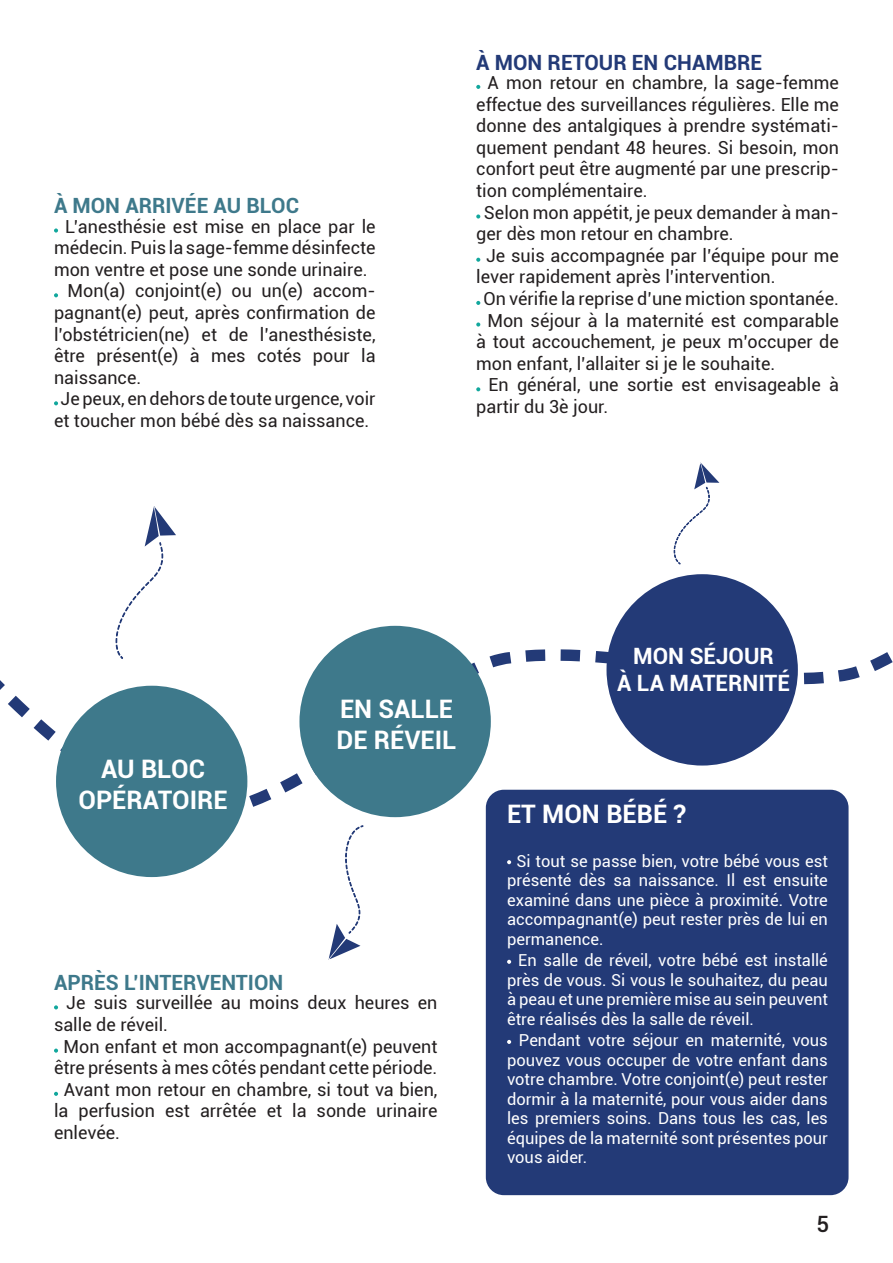
<style>
.page{position:relative;width:893px;height:1263px;background:#fff}
.page>*{position:absolute;margin:0;border:0;box-sizing:border-box;transform-origin:0 0}
.Sous_Titre{font:700 25.5px "Roboto";color:#fff}
.Grand_Titre_TDM{font:700 25.5px "Roboto";color:#fff}
.Sous_Titre-2{font:700 22.5px "Roboto";color:#fff}
.t1{font:500 22.5px "Roboto";color:#231f20}
.Grand_Titre_TDM-2{font:700 21px "Roboto";color:#3e798b}
.Grand_Titre_TDM-3{font:700 21px "Roboto";color:#233a77}
.Grand_Titre_TDM-4{font:18px/21.6px "Roboto";color:#231f20;text-align:justify}
.Grand_Titre_TDM-5{font:16.5px/19.5px "Roboto";color:#fff;text-align:justify}
</style>
<div class="page">
<svg style="left:0;top:680px;width:82px;height:80px"></svg>
<svg style="left:280px;top:773px;width:23px;height:19px"></svg>
<svg style="left:249px;top:789px;width:22px;height:18px"></svg>
<svg style="left:470px;top:662px;width:9px;height:12px"></svg>
<svg style="left:561px;top:649px;width:19px;height:12px"></svg>
<svg style="left:525px;top:649px;width:20px;height:13px"></svg>
<svg style="left:489px;top:652px;width:22px;height:15px"></svg>
<svg style="left:595px;top:651px;width:13px;height:13px"></svg>
<div style="left:56px;top:686px;width:191px;height:191px;background:#3e798b;border-radius:50%"></div>
<svg style="left:54px;top:228px;width:4px;height:5px"></svg>
<svg style="left:54px;top:293px;width:4px;height:4px"></svg>
<svg style="left:54px;top:401px;width:4px;height:4px"></svg>
<svg style="left:870px;top:652px;width:23px;height:19px"></svg>
<svg style="left:804px;top:672px;width:20px;height:12px"></svg>
<svg style="left:838px;top:666px;width:22px;height:16px"></svg>
<div style="left:299px;top:626px;width:192px;height:191px;background:#3e798b;border-radius:50%"></div>
<svg style="left:54px;top:1005px;width:4px;height:4px"></svg>
<svg style="left:54px;top:1048px;width:4px;height:5px"></svg>
<svg style="left:54px;top:1092px;width:4px;height:4px"></svg>
<svg style="left:328px;top:825px;width:36px;height:135px"></svg>
<svg style="left:115px;top:506px;width:61px;height:153px"></svg>
<div style="left:606px;top:574px;width:192px;height:191px;background:#233a77;border-radius:50%"></div>
<svg style="left:476px;top:85px;width:4px;height:4px"></svg>
<svg style="left:476px;top:214px;width:4px;height:5px"></svg>
<svg style="left:476px;top:258px;width:4px;height:4px"></svg>
<svg style="left:476px;top:301px;width:4px;height:4px"></svg>
<svg style="left:476px;top:322px;width:4px;height:5px"></svg>
<svg style="left:476px;top:387px;width:4px;height:4px"></svg>
<svg style="left:673px;top:462px;width:46px;height:103px"></svg>
<div style="left:486px;top:790px;width:362px;height:405px;background:#233a77;border-radius:18px"></div>
<svg style="left:507px;top:860px;width:4px;height:4px"></svg>
<svg style="left:507px;top:960px;width:4px;height:4px"></svg>
<svg style="left:507px;top:1040px;width:4px;height:4px"></svg>
<p class="Grand_Titre_TDM-2" style="left:54px;top:191px;width:247px">À MON ARRIVÉE AU BLOC</p>
<p class="Grand_Titre_TDM-4" style="left:54px;top:215px;width:323px;text-indent:11px">L’anesthésie est mise en place par le médecin. Puis la sage-femme désinfecte mon ventre et pose une sonde urinaire.</p>
<p class="Grand_Titre_TDM-4" style="left:54px;top:279px;width:323px;text-indent:14px">Mon(a) conjoint(e) ou un(e) accom&shy;pagnant(e) peut, après confirmation de l’obstétricien(ne) et de l’anesthésiste, être présent(e) à mes cotés pour la naissance.</p>
<p class="Grand_Titre_TDM-4" style="left:54px;top:387px;width:323px;text-align:center">Je peux, en dehors de toute urgence, voir et toucher mon bébé dès sa naissance.</p>
<p class="Grand_Titre_TDM-3" style="left:476px;top:47px;width:287px">À MON RETOUR EN CHAMBRE</p>
<p class="Grand_Titre_TDM-4" style="left:476px;top:71px;width:364px;text-indent:11px">A mon retour en chambre, la sage-femme effectue des surveillances régulières. Elle me donne des antalgiques à prendre systémati&shy;quement pendant 48 heures. Si besoin, mon confort peut être augmenté par une prescrip&shy;tion complémentaire.</p>
<p class="Grand_Titre_TDM-4" style="left:476px;top:201px;width:364px;text-indent:8px">Selon mon appétit, je peux demander à man&shy;ger dès mon retour en chambre.</p>
<p class="Grand_Titre_TDM-4" style="left:476px;top:244px;width:364px;text-indent:10px">Je suis accompagnée par l’équipe pour me lever rapidement après l’intervention.</p>
<p class="Grand_Titre_TDM-4" style="left:483px;top:287px;width:357px">On vérifie la reprise d’une miction spontanée.</p>
<p class="Grand_Titre_TDM-4" style="left:476px;top:309px;width:364px;text-indent:11px">Mon séjour à la maternité est comparable à tout accouchement, je peux m’occuper de mon enfant, l’allaiter si je le souhaite.</p>
<p class="Grand_Titre_TDM-4" style="left:476px;top:373px;width:364px;text-indent:12px">En général, une sortie est envisageable à partir du 3è jour.</p>
<p class="Sous_Titre" style="left:101px;top:751px;width:105px">AU BLOC</p>
<p class="Sous_Titre" style="left:79px;top:781px;width:151px">OPÉRATOIRE</p>
<p class="Sous_Titre" style="left:340px;top:691px;width:115px">EN SALLE</p>
<p class="Sous_Titre" style="left:337px;top:721px;width:121px">DE RÉVEIL</p>
<p class="Grand_Titre_TDM-2" style="left:54px;top:968px;width:231px">APRÈS L’INTERVENTION</p>
<p class="Grand_Titre_TDM-4" style="left:54px;top:991px;width:385px;text-indent:12px">Je suis surveillée au moins deux heures en salle de réveil.</p>
<p class="Grand_Titre_TDM-4" style="left:54px;top:1035px;width:385px;text-align:center">Mon enfant et mon accompagnant(e) peuvent être présents à mes côtés pendant cette période.</p>
<p class="Grand_Titre_TDM-4" style="left:54px;top:1078px;width:385px;text-indent:10px">Avant mon retour en chambre, si tout va bien, la perfusion est arrêtée et la sonde urinaire enlevée.</p>
<p class="Sous_Titre-2" style="left:633px;top:640px;width:142px">MON SÉJOUR</p>
<p class="Sous_Titre-2" style="left:617px;top:667px;width:175px">À LA MATERNITÉ</p>
<p class="Grand_Titre_TDM" style="left:507px;top:796px;width:181px">ET MON BÉBÉ ?</p>
<p class="Grand_Titre_TDM-5" style="left:507px;top:850px;width:322px;text-indent:9px">Si tout se passe bien, votre bébé vous est présenté dès sa naissance. Il est ensuite examiné dans une pièce à proximité. Votre accompagnant(e) peut rester près de lui en permanence.</p>
<p class="Grand_Titre_TDM-5" style="left:507px;top:950px;width:322px;text-indent:11px">En salle de réveil, votre bébé est installé près de vous. Si vous le souhaitez, du peau à peau et une première mise au sein peuvent être réalisés dès la salle de réveil.</p>
<p class="Grand_Titre_TDM-5" style="left:507px;top:1030px;width:322px;text-indent:12px">Pendant votre séjour en maternité, vous pouvez vous occuper de votre enfant dans votre chambre. Votre conjoint(e) peut rester dormir à la maternité, pour vous aider dans les premiers soins. Dans tous les cas, les équipes de la maternité sont présentes pour vous aider.</p>
<p class="t1" style="left:816px;top:1208px;width:14px">5</p>
</div>
